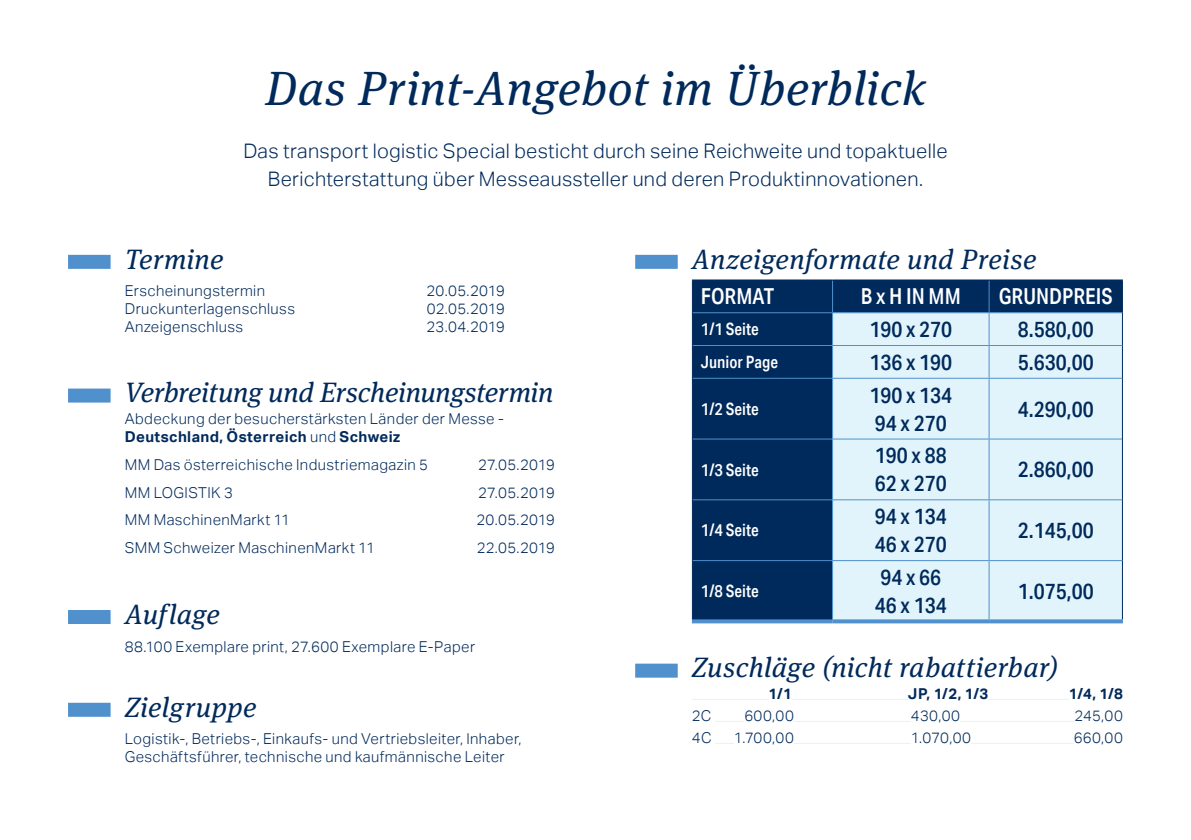
<style>
.page{position:relative;width:1191px;height:840px;background:#fff}
.page>*{position:absolute;margin:0;border:0;box-sizing:border-box;transform-origin:0 0}
.t1{font:italic 48px "Meta Serif OT";letter-spacing:.01em;color:#002a5b}
.t2{font:italic 28px "Meta Serif OT";letter-spacing:.01em;color:#002a5b}
.t3{font:500 22px/28px "Aktiv Grotesk Cd";color:#002a5b}
.t4{font:500 22px "Aktiv Grotesk Cd";color:#fff}
.t5{font:300 20px/28px "Aktiv Grotesk";letter-spacing:.015em;color:#002a5b;text-align:center}
.t6{font:500 17px "Aktiv Grotesk Cd";color:#fff}
.t7{font:300 15px/18px "Aktiv Grotesk";letter-spacing:.025em;color:#002a5b}
.t8{font:700 15px "Aktiv Grotesk";color:#002a5b}
.s1{font-weight:700}
</style>
<div class="page">
<div style="left:68px;top:255px;width:43px;height:14px;background:#5090cc"></div>
<div style="left:68px;top:388px;width:43px;height:14px;background:#5090cc"></div>
<div style="left:68px;top:609px;width:43px;height:14px;background:#5090cc"></div>
<div style="left:68px;top:702px;width:43px;height:14px;background:#5090cc"></div>
<hr style="left:692px;top:698px;width:76px;height:1px;background:#e1f4fc">
<hr style="left:792px;top:698px;width:116px;height:1px;background:#e1f4fc">
<hr style="left:988px;top:698px;width:80px;height:1px;background:#e1f4fc">
<hr style="left:794px;top:720px;width:117px;height:1px;background:#e1f4fc">
<hr style="left:960px;top:720px;width:114px;height:1px;background:#e1f4fc">
<hr style="left:794px;top:742px;width:117px;height:1px;background:#e1f4fc">
<hr style="left:971px;top:742px;width:102px;height:1px;background:#e1f4fc">
<div style="left:693px;top:280px;width:429px;height:339px;background:#002a5b"></div>
<div style="left:833px;top:313px;width:289px;height:306px;background:#e1f4fc"></div>
<hr style="left:832px;top:280px;width:1px;height:32px;background:#5090cc">
<hr style="left:988px;top:280px;width:1px;height:32px;background:#5090cc">
<hr style="left:693px;top:312px;width:139px;height:1px;background:#5090cc">
<hr style="left:832px;top:312px;width:157px;height:1px;background:#5090cc">
<hr style="left:832px;top:313px;width:1px;height:32px;background:#5090cc">
<hr style="left:989px;top:312px;width:133px;height:1px;background:#5090cc">
<hr style="left:988px;top:313px;width:1px;height:32px;background:#5090cc">
<hr style="left:693px;top:345px;width:139px;height:1px;background:#5090cc">
<hr style="left:832px;top:345px;width:157px;height:1px;background:#5090cc">
<hr style="left:832px;top:346px;width:1px;height:31px;background:#5090cc">
<hr style="left:989px;top:345px;width:133px;height:1px;background:#5090cc">
<hr style="left:988px;top:346px;width:1px;height:31px;background:#5090cc">
<hr style="left:693px;top:377px;width:139px;height:1px;background:#5090cc">
<hr style="left:832px;top:377px;width:157px;height:1px;background:#5090cc">
<hr style="left:832px;top:378px;width:1px;height:60px;background:#5090cc">
<hr style="left:989px;top:377px;width:133px;height:1px;background:#5090cc">
<hr style="left:988px;top:378px;width:1px;height:60px;background:#5090cc">
<hr style="left:693px;top:438px;width:139px;height:1px;background:#5090cc">
<hr style="left:832px;top:438px;width:157px;height:1px;background:#5090cc">
<hr style="left:832px;top:439px;width:1px;height:60px;background:#5090cc">
<hr style="left:989px;top:438px;width:133px;height:1px;background:#5090cc">
<hr style="left:988px;top:439px;width:1px;height:60px;background:#5090cc">
<hr style="left:693px;top:499px;width:139px;height:1px;background:#5090cc">
<hr style="left:832px;top:499px;width:157px;height:1px;background:#5090cc">
<hr style="left:832px;top:500px;width:1px;height:59px;background:#5090cc">
<hr style="left:989px;top:499px;width:133px;height:1px;background:#5090cc">
<hr style="left:988px;top:500px;width:1px;height:59px;background:#5090cc">
<hr style="left:693px;top:559px;width:139px;height:1px;background:#5090cc">
<hr style="left:832px;top:559px;width:157px;height:1px;background:#5090cc">
<hr style="left:832px;top:560px;width:1px;height:59px;background:#5090cc">
<hr style="left:989px;top:559px;width:133px;height:1px;background:#5090cc">
<hr style="left:988px;top:560px;width:1px;height:59px;background:#5090cc">
<svg style="left:692px;top:619px;width:140px;height:4px"></svg>
<svg style="left:832px;top:619px;width:157px;height:4px"></svg>
<svg style="left:989px;top:619px;width:134px;height:4px"></svg>
<hr style="left:692px;top:279px;width:140px;height:1px;background:#002a5b">
<hr style="left:692px;top:280px;width:1px;height:32px;background:#002a5b">
<hr style="left:832px;top:279px;width:157px;height:1px;background:#002a5b">
<hr style="left:989px;top:279px;width:134px;height:1px;background:#002a5b">
<hr style="left:1122px;top:280px;width:1px;height:32px;background:#002a5b">
<hr style="left:692px;top:312px;width:1px;height:33px;background:#002a5b">
<hr style="left:1122px;top:312px;width:1px;height:33px;background:#002a5b">
<hr style="left:692px;top:345px;width:1px;height:33px;background:#002a5b">
<hr style="left:1122px;top:345px;width:1px;height:33px;background:#002a5b">
<hr style="left:692px;top:378px;width:1px;height:61px;background:#002a5b">
<hr style="left:1122px;top:378px;width:1px;height:61px;background:#002a5b">
<hr style="left:692px;top:439px;width:1px;height:60px;background:#002a5b">
<hr style="left:1122px;top:439px;width:1px;height:60px;background:#002a5b">
<hr style="left:692px;top:499px;width:1px;height:61px;background:#002a5b">
<hr style="left:1122px;top:499px;width:1px;height:61px;background:#002a5b">
<hr style="left:692px;top:560px;width:1px;height:59px;background:#002a5b">
<hr style="left:1122px;top:560px;width:1px;height:59px;background:#002a5b">
<div style="left:635px;top:255px;width:42px;height:14px;background:#5090cc"></div>
<div style="left:635px;top:663px;width:42px;height:14px;background:#5090cc"></div>
<h1 class="t1" style="left:265px;top:58px;width:661px">Das Print-Angebot im Überblick</h1>
<h3 class="t5" style="left:243px;top:137px;width:705px">Das transport logistic Special besticht durch seine Reichweite und topaktuelle<br>Berichterstattung über Messeaussteller und deren Produktinnovationen.</h3>
<h2 class="t2" style="left:125px;top:241px;width:100px">Termine</h2>
<p class="t7" style="left:125px;top:282px;width:142px">Erscheinungstermin</p>
<p class="t7" style="left:426px;top:282px;width:80px">20.05.2019</p>
<p class="t7" style="left:125px;top:300px;width:172px">Druckunterlagenschluss</p>
<p class="t7" style="left:427px;top:300px;width:80px">02.05.2019</p>
<p class="t7" style="left:125px;top:318px;width:120px">Anzeigenschluss</p>
<p class="t7" style="left:426px;top:318px;width:80px">23.04.2019</p>
<h2 class="t2" style="left:125px;top:375px;width:430px">Verbreitung und Erscheinungstermin</h2>
<p class="t7" style="left:125px;top:410px;width:380px">Abdeckung der besucherstärksten Länder der Messe -<br><span class="s1">Deutschland, Österreich</span> und <span class="s1">Schweiz</span></p>
<p class="t7" style="left:125px;top:455px;width:305px">MM Das österreichische Industriemagazin 5</p>
<p class="t7" style="left:478px;top:455px;width:78px">27.05.2019</p>
<p class="t7" style="left:125px;top:483px;width:110px">MM LOGISTIK 3</p>
<p class="t7" style="left:478px;top:483px;width:78px">27.05.2019</p>
<p class="t7" style="left:125px;top:511px;width:167px">MM MaschinenMarkt 11</p>
<p class="t7" style="left:476px;top:511px;width:80px">20.05.2019</p>
<p class="t7" style="left:125px;top:538px;width:252px">SMM Schweizer MaschinenMarkt 11</p>
<p class="t7" style="left:477px;top:538px;width:80px">22.05.2019</p>
<h2 class="t2" style="left:125px;top:596px;width:97px">Auflage</h2>
<p class="t7" style="left:125px;top:637px;width:352px">88.100 Exemplare print, 27.600 Exemplare E-Paper</p>
<h2 class="t2" style="left:125px;top:688px;width:133px">Zielgruppe</h2>
<p class="t7" style="left:125px;top:729px;width:398px">Logistik-, Betriebs-, Einkaufs- und Vertriebsleiter, Inhaber,<br>Geschäftsführer, technische und kaufmännische Leiter</p>
<h2 class="t2" style="left:692px;top:241px;width:346px">Anzeigenformate und Preise</h2>
<h3 class="t4" style="left:701px;top:283px;width:75px">FORMAT</h3>
<h3 class="t4" style="left:860px;top:283px;width:102px">B x H IN MM</h3>
<h3 class="t4" style="left:998px;top:283px;width:116px">GRUNDPREIS</h3>
<p class="t6" style="left:701px;top:319px;width:59px">1/1 Seite</p>
<h3 class="t3" style="left:869px;top:315px;width:84px">190 x 270</h3>
<h3 class="t3" style="left:1017px;top:315px;width:77px">8.580,00</h3>
<p class="t6" style="left:701px;top:351px;width:79px">Junior Page</p>
<h3 class="t3" style="left:869px;top:347px;width:84px">136 x 190</h3>
<h3 class="t3" style="left:1017px;top:347px;width:77px">5.630,00</h3>
<p class="t6" style="left:701px;top:398px;width:59px">1/2 Seite</p>
<h3 class="t3" style="left:869px;top:380px;width:84px">190 x 134<br>94 x 270</h3>
<h3 class="t3" style="left:1017px;top:394px;width:77px">4.290,00</h3>
<p class="t6" style="left:701px;top:459px;width:59px">1/3 Seite</p>
<h3 class="t3" style="left:875px;top:441px;width:73px">190 x 88<br>62 x 270</h3>
<h3 class="t3" style="left:1017px;top:455px;width:77px">2.860,00</h3>
<p class="t6" style="left:701px;top:519px;width:59px">1/4 Seite</p>
<h3 class="t3" style="left:875px;top:501px;width:73px">94 x 134<br>46 x 270</h3>
<h3 class="t3" style="left:1017px;top:515px;width:77px">2.145,00</h3>
<p class="t6" style="left:701px;top:580px;width:59px">1/8 Seite</p>
<h3 class="t3" style="left:875px;top:562px;width:73px">94 x 66<br>46 x 134</h3>
<h3 class="t3" style="left:1017px;top:576px;width:77px">1.075,00</h3>
<h2 class="t2" style="left:692px;top:649px;width:367px">Zuschläge (nicht rabattierbar)</h2>
<p class="t8" style="left:768px;top:685px;width:25px">1/1</p>
<p class="t8" style="left:908px;top:685px;width:82px">JP, 1/2, 1/3</p>
<p class="t8" style="left:1068px;top:685px;width:56px">1/4, 1/8</p>
<p class="t7" style="left:692px;top:706px;width:21px">2C</p>
<p class="t7" style="left:744px;top:706px;width:51px">600,00</p>
<p class="t7" style="left:911px;top:706px;width:51px">430,00</p>
<p class="t7" style="left:1074px;top:706px;width:50px">245,00</p>
<p class="t7" style="left:692px;top:728px;width:21px">4C</p>
<p class="t7" style="left:734px;top:728px;width:62px">1.700,00</p>
<p class="t7" style="left:910px;top:728px;width:62px">1.070,00</p>
<p class="t7" style="left:1073px;top:728px;width:51px">660,00</p>
</div>
